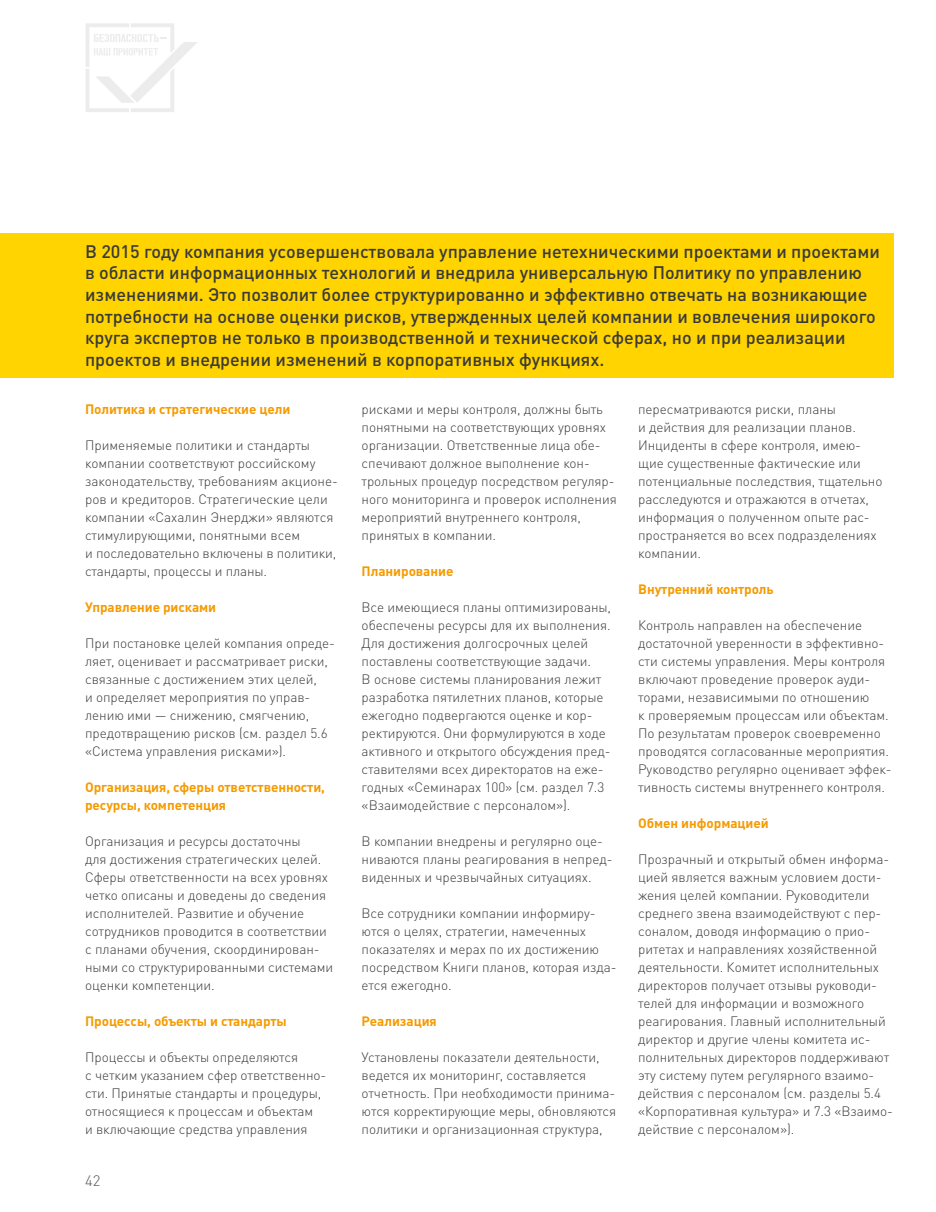
<style>
.page{position:relative;width:936px;height:1212px;background:#fff}
.page>*{position:absolute;margin:0;border:0;box-sizing:border-box;transform-origin:0 0}
.t1{font:500 18px/21.6px "DIN Cyr";color:#3a3a39}
.t2{font:300 15px "DIN Cyr";color:#565655}
.t3{font:300 13.5px/18px "DIN Cyr";letter-spacing:-.005em;color:#3a3a39}
.t4{font:700 13.5px/18px "DIN Cyr";letter-spacing:-.005em;color:#f59b00}
</style>
<div class="page">
<svg style="left:86px;top:23px;width:111px;height:89px"></svg>
<div style="left:0;top:234px;width:893px;height:144px;background:#ffd400"></div>
<p class="t1" style="left:85px;top:240px;width:796px">В 2015 году компания усовершенствовала управление нетехническими проектами и проектами в области информационных технологий и внедрила универсальную Политику по управлению изменениями. Это позволит более структурированно и эффективно отвечать на возникающие потребности на основе оценки рисков, утвержденных целей компании и вовлечения широкого круга экспертов не только в производственной и технической сферах, но и при реализации проектов и внедрении изменений в корпоративных функциях.</p>
<p class="t4" style="left:85px;top:400px;width:207px">Политика и стратегические цели</p>
<p class="t3" style="left:85px;top:436px;width:254px">Применяемые политики и стандарты компании соответствуют российскому законодательству, требованиям акционе&shy;ров и кредиторов. Стратегические цели компании «Сахалин Энерджи» являются стимулирующими, понятными всем<br>и последовательно включены в политики, стандарты, процессы и планы.</p>
<p class="t4" style="left:85px;top:598px;width:133px">Управление рисками</p>
<p class="t3" style="left:85px;top:634px;width:251px">При постановке целей компания опреде&shy;ляет, оценивает и рассматривает риски, связанные с достижением этих целей,<br>и определяет мероприятия по управ&shy;лению ими — снижению, смягчению, предотвращению рисков (см. раздел 5.6 «Система управления рисками»).</p>
<p class="t4" style="left:85px;top:778px;width:241px">Организация, сферы ответственности, ресурсы, компетенция</p>
<p class="t3" style="left:85px;top:832px;width:250px">Организация и ресурсы достаточны<br>для достижения стратегических целей.<br>Сферы ответственности на всех уровнях четко описаны и доведены до сведения исполнителей. Развитие и обучение сотрудников проводится в соответствии с планами обучения, скоординирован&shy;ными со структурированными системами оценки компетенции.</p>
<p class="t4" style="left:85px;top:1012px;width:203px">Процессы, объекты и стандарты</p>
<p class="t3" style="left:85px;top:1048px;width:243px">Процессы и объекты определяются<br>с четким указанием сфер ответственно&shy;сти. Принятые стандарты и процедуры, относящиеся к процессам и объектам<br>и включающие средства управления</p>
<p class="t3" style="left:361px;top:400px;width:257px">рисками и меры контроля, должны быть понятными на соответствующих уровнях организации. Ответственные лица обе&shy;спечивают должное выполнение кон&shy;трольных процедур посредством регуляр&shy;ного мониторинга и проверок исполнения мероприятий внутреннего контроля, принятых в компании.</p>
<p class="t4" style="left:361px;top:562px;width:93px">Планирование</p>
<p class="t3" style="left:361px;top:598px;width:251px">Все имеющиеся планы оптимизированы, обеспечены ресурсы для их выполнения.<br>Для достижения долгосрочных целей поставлены соответствующие задачи.<br>В основе системы планирования лежит разработка пятилетних планов, которые ежегодно подвергаются оценке и кор&shy;ректируются. Они формулируются в ходе активного и открытого обсуждения пред&shy;ставителями всех директоратов на еже&shy;годных «Семинарах 100» (см. раздел 7.3 «Взаимодействие с персоналом»).</p>
<p class="t3" style="left:361px;top:832px;width:252px">В компании внедрены и регулярно оце&shy;ниваются планы реагирования в непред&shy;виденных и чрезвычайных ситуациях.</p>
<p class="t3" style="left:361px;top:904px;width:256px">Все сотрудники компании информиру&shy;ются о целях, стратегии, намеченных показателях и мерах по их достижению посредством Книги планов, которая изда&shy;ется ежегодно.</p>
<p class="t4" style="left:361px;top:1012px;width:77px">Реализация</p>
<p class="t3" style="left:361px;top:1048px;width:256px">Установлены показатели деятельности, ведется их мониторинг, составляется отчетность. При необходимости принима&shy;ются корректирующие меры, обновляются политики и организационная структура,</p>
<p class="t3" style="left:638px;top:400px;width:246px">пересматриваются риски, планы<br>и действия для реализации планов.<br>Инциденты в сфере контроля, имею&shy;щие существенные фактические или потенциальные последствия, тщательно расследуются и отражаются в отчетах, информация о полученном опыте рас&shy;пространяется во всех подразделениях компании.</p>
<p class="t4" style="left:638px;top:580px;width:137px">Внутренний контроль</p>
<p class="t3" style="left:638px;top:616px;width:255px">Контроль направлен на обеспечение достаточной уверенности в эффективно&shy;сти системы управления. Меры контроля включают проведение проверок ауди&shy;торами, независимыми по отношению<br>к проверяемым процессам или объектам.<br>По результатам проверок своевременно проводятся согласованные мероприятия.<br>Руководство регулярно оценивает эффек&shy;тивность системы внутреннего контроля.</p>
<p class="t4" style="left:638px;top:814px;width:132px">Обмен информацией</p>
<p class="t3" style="left:638px;top:850px;width:256px">Прозрачный и открытый обмен информа&shy;цией является важным условием дости&shy;жения целей компании. Руководители среднего звена взаимодействуют с пер&shy;соналом, доводя информацию о прио&shy;ритетах и направлениях хозяйственной деятельности. Комитет исполнительных директоров получает отзывы руководи&shy;телей для информации и возможного реагирования. Главный исполнительный директор и другие члены комитета ис&shy;полнительных директоров поддерживают эту систему путем регулярного взаимо&shy;действия с персоналом (см. разделы 5.4 «Корпоративная культура» и 7.3 «Взаимо&shy;действие с персоналом»).</p>
<p class="t2" style="left:85px;top:1170px;width:17px">42</p>
</div>
